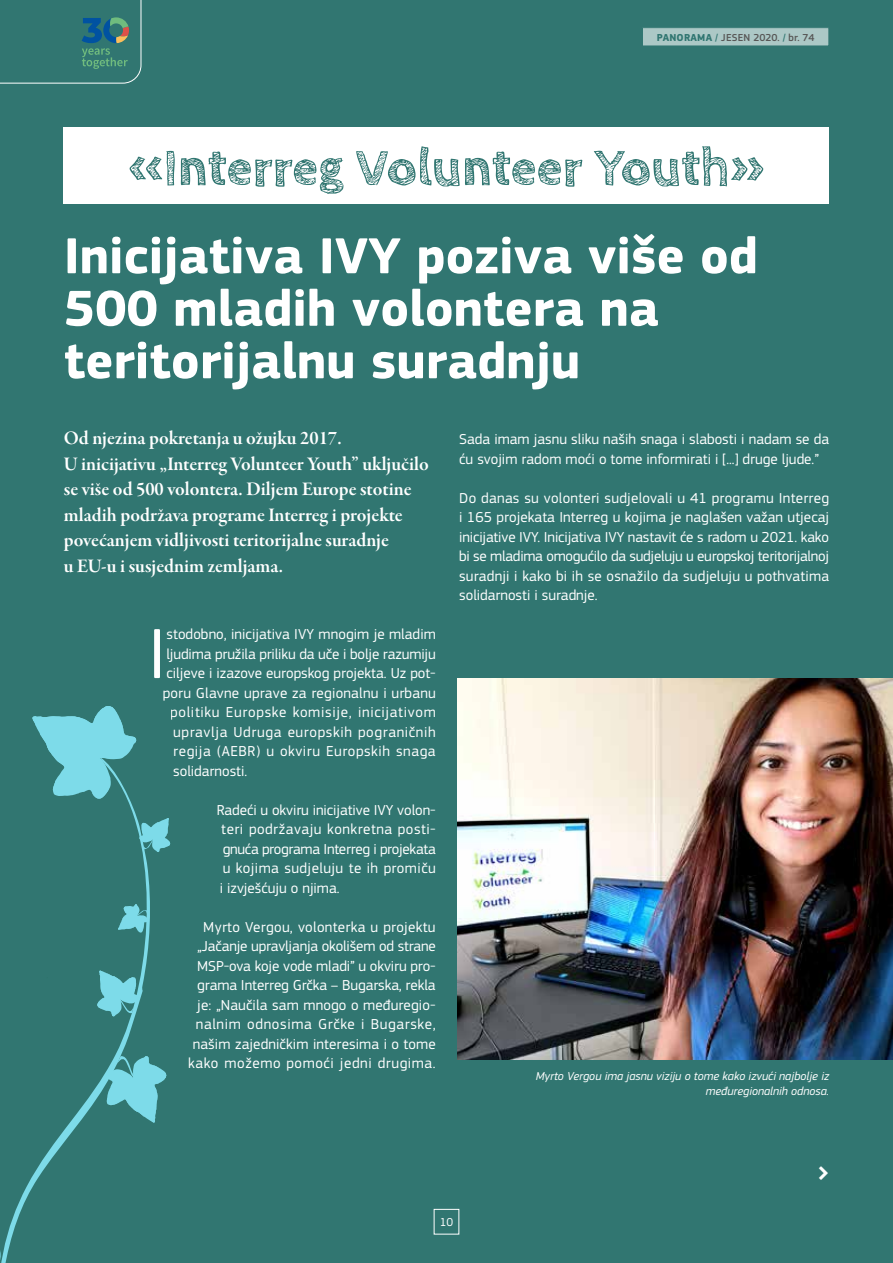
<style>
.page{position:relative;width:893px;height:1263px;background:#317671}
.page>*{position:absolute;margin:0;border:0;box-sizing:border-box;transform-origin:0 0}
.t1{font:73.8px "EC Square Sans Pro";color:#fff}
.t2{font:700 52.5px/52.5px "EC Square Sans Pro";color:#fff}
.t3{font:700 52.5px "Cabin Sketch";letter-spacing:-.005em;color:#317671}
.t4{font:19.5px/25.5px "Garamond Premr Pro Smbd Subh";color:#fff}
.t5{font:15px/19.5px "EC Square Sans Pro";letter-spacing:.005em;color:#fff;text-align:justify}
.t6{font:15px "EC Square Sans Pro";letter-spacing:.045em;color:#fff}
.t7{font:15px "EC Square Sans Pro";letter-spacing:.04em;color:#fff}
.t8{font:italic 12px/15px "EC Square Sans Pro";color:#fff;text-align:right}
.t9{font:12px "EC Square Sans Pro";color:#fff}
.t10{font:500 10.5px "EC Square Sans Pro";color:#575756}
.s1{font-weight:700;color:#317671}
.s2{color:#317671}
</style>
<div class="page">
<svg style="left:162px;top:818px;width:9px;height:30px"></svg>
<svg style="left:0;top:800px;width:162px;height:463px"></svg>
<svg style="left:107px;top:1056px;width:60px;height:66px"></svg>
<svg style="left:32px;top:706px;width:105px;height:94px"></svg>
<svg style="left:97px;top:971px;width:42px;height:45px"></svg>
<img style="left:457px;top:678px;width:436px;height:381px">
<div style="left:642px;top:28px;width:187px;height:18px;background:#acc8c6"></div>
<div style="left:642px;top:27px;width:187px;height:19px;border:1px solid #317671"></div>
<svg style="left:0;top:0;width:142px;height:84px"></svg>
<div style="left:64px;top:128px;width:765px;height:76px;background:#fff"></div>
<p class="t10" style="left:657px;top:31px;width:159px"><span class="s1">PANORAMA</span> <span class="s2">/</span> JESEN 2020. <span class="s2">/</span> br. 74</p>
<h2 class="t3" style="left:129px;top:138px;width:637px">«Interreg Volunteer Youth»</h2>
<h2 class="t2" style="left:64px;top:231px;width:695px">Inicijativa IVY poziva više od<br>500 mladih volontera na teritorijalnu suradnju</h2>
<p class="t4" style="left:64px;top:426px;width:366px">Od njezina pokretanja u ožujku 2017.<br>U inicijativu „Interreg Volunteer Youth” uključilo se više od 500 volontera. Diljem Europe stotine mladih podržava programe Interreg i projekte povećanjem vidljivosti teritorijalne suradnje<br>u EU-u i susjednim zemljama.</p>
<h1 class="t1" style="left:148px;top:611px;width:20px">I</h1>
<p class="t5" style="left:167px;top:624px;width:271px">stodobno, inicijativa IVY mnogim je mladim</p>
<p class="t5" style="left:167px;top:644px;width:271px">ljudima pružila priliku da uče i bolje razumiju</p>
<p class="t5" style="left:167px;top:663px;width:271px">ciljeve i izazove europskog projekta. Uz pot-</p>
<p class="t5" style="left:163px;top:683px;width:275px">poru Glavne uprave za regionalnu i urbanu</p>
<p class="t6" style="left:170px;top:703px;width:267px">politiku Europske komisije, inicijativom</p>
<p class="t6" style="left:173px;top:723px;width:264px">upravlja Udruga europskih pograničnih</p>
<p class="t7" style="left:173px;top:742px;width:264px">regija (AEBR) u okviru Europskih snaga</p>
<p class="t5" style="left:173px;top:761px;width:75px">solidarnosti.</p>
<p class="t5" style="left:217px;top:800px;width:221px">Radeći u okviru inicijative IVY volon&shy;teri podržavaju konkretna posti&shy;gnuća programa Interreg i projekata u kojima sudjeluju te ih promiču i izvješćuju o njima.</p>
<p class="t5" style="left:188px;top:917px;width:249px;text-align:right">Myrto Vergou, volonterka u projektu „Jačanje upravljanja okolišem od strane MSP-ova koje vode mladi” u okviru pro&shy;grama Interreg Grčka – Bugarska, rekla je: „Naučila sam mnogo o međuregio&shy;nalnim odnosima Grčke i Bugarske, našim zajedničkim interesima i o tome kako možemo pomoći jedni drugima.</p>
<p class="t5" style="left:459px;top:429px;width:371px">Sada imam jasnu sliku naših snaga i slabosti i nadam se da ću svojim radom moći o tome informirati i [...] druge ljude.”</p>
<p class="t5" style="left:459px;top:488px;width:371px">Do danas su volonteri sudjelovali u 41 programu Interreg i 165 projekata Interreg u kojima je naglašen važan utjecaj inicijative IVY. Inicijativa IVY nastavit će s radom u 2021. kako bi se mladima omogućilo da sudjeluju u europskoj teritorijalnoj suradnji i kako bi ih se osnažilo da sudjeluju u pothvatima solidarnosti i suradnje.</p>
<p class="t8" style="left:536px;top:1068px;width:295px">Myrto Vergou ima jasnu viziju o tome kako izvući najbolje iz međuregionalnih odnosa.</p>
<p class="t9" style="left:440px;top:1215px;width:15px">10</p>
</div>
